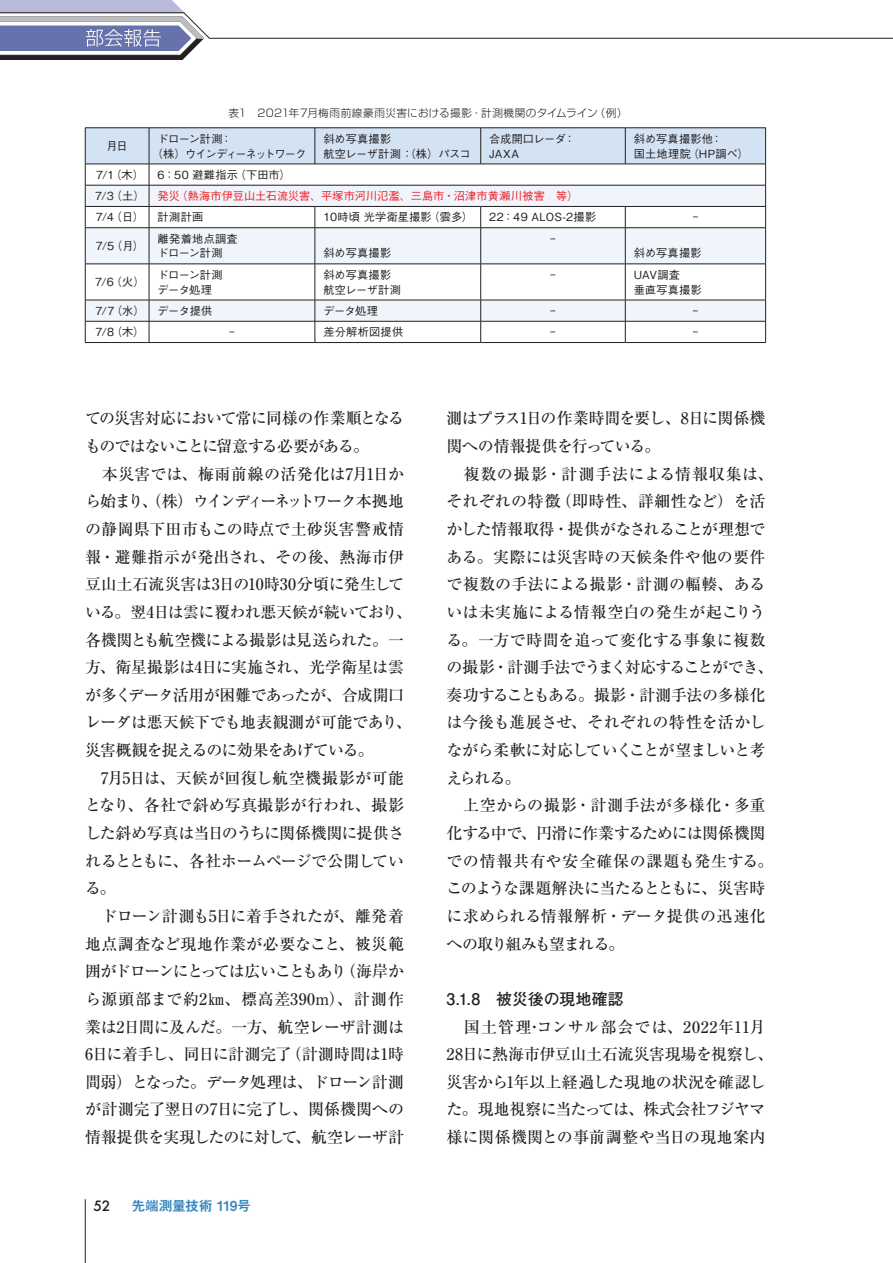
<style>
.page{position:relative;width:893px;height:1263px;background:#fff}
.page>*{position:absolute;margin:0;border:0;box-sizing:border-box;transform-origin:0 0}
.本文{font:500 15.9px/27.6px "Ryumin Pro";letter-spacing:-.02em;color:#231f20}
.本文-2{font:500 15.9px/27.6px "Ryumin Pro";letter-spacing:-.06em;color:#231f20}
.本文-3{font:500 15.9px/27.6px "Ryumin Pro";letter-spacing:-.05em;color:#231f20}
.本文-4{font:700 15.9px "Futo Go B101 Pro";letter-spacing:.005em;color:#231f20}
.t1{font:13.8px "Midashi Go Pro MB31";letter-spacing:-.03em;color:#3a88bf}
.t2{font:500 13.8px "Futura";color:#231f20}
.本文-5{font:500 11.1px "Gothic BBB Pro";letter-spacing:.015em;color:#231f20}
.本文-6{font:500 11.1px "Gothic BBB Pro";letter-spacing:.01em;color:#ee1d23}
.本文-7{font:500 11.1px "Gothic BBB Pro";letter-spacing:-.085em;color:#231f20}
.本文-8{font:500 11.1px "Gothic BBB Pro";letter-spacing:-.025em;color:#231f20}
.本文-9{font:500 11.1px "Gothic BBB Pro";letter-spacing:-.015em;color:#231f20}
.本文-10{font:500 11.1px "Gothic BBB Pro";letter-spacing:-.005em;color:#231f20}
.t3{font:300 10.65px "Shin Go Pro";letter-spacing:.025em;color:#231f20}
</style>
<div class="page">
<hr style="left:85px;top:1199px;width:1px;height:64px;background:#231f20">
<svg style="left:0;top:0;width:893px;height:60px"></svg>
<svg style="left:86px;top:228px;width:679px;height:93px;fill:#eff5fb"></svg>
<svg style="left:85px;top:128px;width:681px;height:99px"></svg>
<hr style="left:85px;top:227px;width:64px;height:1px;background:#231f20">
<hr style="left:85px;top:228px;width:1px;height:36px;background:#231f20">
<hr style="left:149px;top:227px;width:166px;height:1px;background:#231f20">
<hr style="left:149px;top:228px;width:1px;height:36px;background:#231f20">
<hr style="left:315px;top:227px;width:166px;height:1px;background:#231f20">
<hr style="left:315px;top:228px;width:1px;height:36px;background:#231f20">
<hr style="left:481px;top:227px;width:144px;height:1px;background:#231f20">
<hr style="left:480px;top:228px;width:1px;height:36px;background:#231f20">
<hr style="left:625px;top:227px;width:141px;height:1px;background:#231f20">
<hr style="left:625px;top:228px;width:1px;height:36px;background:#231f20">
<hr style="left:765px;top:228px;width:1px;height:36px;background:#231f20">
<hr style="left:85px;top:264px;width:64px;height:1px;background:#231f20">
<hr style="left:85px;top:264px;width:1px;height:36px;background:#231f20">
<hr style="left:149px;top:264px;width:166px;height:1px;background:#231f20">
<hr style="left:149px;top:264px;width:1px;height:36px;background:#231f20">
<hr style="left:315px;top:264px;width:166px;height:1px;background:#231f20">
<hr style="left:315px;top:264px;width:1px;height:36px;background:#231f20">
<hr style="left:481px;top:264px;width:144px;height:1px;background:#231f20">
<hr style="left:480px;top:264px;width:1px;height:36px;background:#231f20">
<hr style="left:625px;top:264px;width:141px;height:1px;background:#231f20">
<hr style="left:625px;top:264px;width:1px;height:36px;background:#231f20">
<hr style="left:765px;top:264px;width:1px;height:36px;background:#231f20">
<hr style="left:85px;top:300px;width:64px;height:1px;background:#231f20">
<hr style="left:149px;top:300px;width:166px;height:1px;background:#231f20">
<hr style="left:315px;top:300px;width:166px;height:1px;background:#231f20">
<hr style="left:481px;top:300px;width:144px;height:1px;background:#231f20">
<hr style="left:625px;top:300px;width:141px;height:1px;background:#231f20">
<hr style="left:85px;top:321px;width:64px;height:1px;background:#231f20">
<svg style="left:85px;top:300px;width:1px;height:42px"></svg>
<hr style="left:149px;top:321px;width:166px;height:1px;background:#231f20">
<svg style="left:149px;top:300px;width:1px;height:42px"></svg>
<hr style="left:315px;top:321px;width:166px;height:1px;background:#231f20">
<svg style="left:315px;top:300px;width:1px;height:42px"></svg>
<hr style="left:481px;top:321px;width:144px;height:1px;background:#231f20">
<svg style="left:480px;top:300px;width:1px;height:42px"></svg>
<hr style="left:625px;top:321px;width:141px;height:1px;background:#231f20">
<svg style="left:625px;top:300px;width:1px;height:42px"></svg>
<svg style="left:765px;top:300px;width:1px;height:42px"></svg>
<hr style="left:85px;top:342px;width:64px;height:1px;background:#231f20">
<hr style="left:149px;top:342px;width:166px;height:1px;background:#231f20">
<hr style="left:315px;top:342px;width:166px;height:1px;background:#231f20">
<hr style="left:481px;top:342px;width:144px;height:1px;background:#231f20">
<hr style="left:625px;top:342px;width:141px;height:1px;background:#231f20">
<p class="本文-5" style="left:106px;top:137px;width:23px">月日</p>
<p class="t3" style="left:228px;top:104px;width:400px">表1　2021年7月梅雨前線豪雨災害における撮影・計測機関のタイムライン（例）</p>
<p class="本文-5" style="left:158px;top:130px;width:76px">ドローン計測：</p>
<p class="本文-7" style="left:152px;top:144px;width:156px">（株）ウインディーネットワーク</p>
<p class="本文-5" style="left:323px;top:130px;width:69px">斜め写真撮影</p>
<p class="本文-8" style="left:323px;top:144px;width:149px">航空レーザ計測：（株）パスコ</p>
<p class="本文-9" style="left:489px;top:130px;width:87px">合成開口レーダ：</p>
<p class="本文-5" style="left:489px;top:144px;width:31px">JAXA</p>
<p class="本文-5" style="left:634px;top:130px;width:90px">斜め写真撮影他：</p>
<p class="本文-5" style="left:634px;top:144px;width:116px">国土地理院（HP調べ）</p>
<p class="本文-5" style="left:96px;top:166px;width:49px">7/1（木）</p>
<p class="本文-5" style="left:158px;top:166px;width:135px">6：50 避難指示（下田市）</p>
<p class="本文-5" style="left:95px;top:187px;width:51px">7/3（土）</p>
<p class="本文-6" style="left:158px;top:187px;width:422px">発災（熱海市伊豆山土石流災害、平塚市河川氾濫、三島市・沼津市黄瀬川被害　等）</p>
<p class="本文-5" style="left:96px;top:208px;width:49px">7/4（日）</p>
<p class="本文-5" style="left:158px;top:208px;width:47px">計測計画</p>
<p class="本文-5" style="left:323px;top:208px;width:151px">10時頃 光学衛星撮影（雲多）</p>
<p class="本文-5" style="left:489px;top:208px;width:109px">22：49 ALOS-2撮影</p>
<p class="本文-5" style="left:693px;top:208px;width:7px">-</p>
<p class="本文-5" style="left:96px;top:237px;width:50px">7/5（月）</p>
<p class="本文-5" style="left:158px;top:229px;width:82px">離発着地点調査</p>
<p class="本文-5" style="left:158px;top:244px;width:67px">ドローン計測</p>
<p class="本文-5" style="left:323px;top:244px;width:69px">斜め写真撮影</p>
<p class="本文-5" style="left:550px;top:229px;width:7px">-</p>
<p class="本文-5" style="left:634px;top:244px;width:69px">斜め写真撮影</p>
<p class="本文-5" style="left:95px;top:273px;width:51px">7/6（火）</p>
<p class="本文-5" style="left:158px;top:266px;width:67px">ドローン計測</p>
<p class="本文-5" style="left:158px;top:281px;width:56px">データ処理</p>
<p class="本文-5" style="left:323px;top:266px;width:69px">斜め写真撮影</p>
<p class="本文-10" style="left:323px;top:281px;width:79px">航空レーザ計測</p>
<p class="本文-5" style="left:550px;top:266px;width:7px">-</p>
<p class="本文-5" style="left:634px;top:266px;width:48px">UAV調査</p>
<p class="本文-5" style="left:634px;top:281px;width:70px">垂直写真撮影</p>
<p class="本文-5" style="left:95px;top:302px;width:51px">7/7（水）</p>
<p class="本文-5" style="left:158px;top:302px;width:56px">データ提供</p>
<p class="本文-5" style="left:323px;top:302px;width:56px">データ処理</p>
<p class="本文-5" style="left:550px;top:302px;width:7px">-</p>
<p class="本文-5" style="left:693px;top:302px;width:7px">-</p>
<p class="本文-5" style="left:95px;top:323px;width:51px">7/8（木）</p>
<p class="本文-5" style="left:229px;top:323px;width:7px">-</p>
<p class="本文-5" style="left:323px;top:323px;width:81px">差分解析図提供</p>
<p class="本文-5" style="left:550px;top:323px;width:7px">-</p>
<p class="本文-5" style="left:693px;top:323px;width:7px">-</p>
<p class="本文-2" style="left:85px;top:403px;width:320px">ての災害対応において常に同様の作業順となるものではないことに留意する必要がある。</p>
<p class="本文" style="left:85px;top:459px;width:328px">　本災害では、梅雨前線の活発化は7月1日から始まり、（株）ウインディーネットワーク本拠地の静岡県下田市もこの時点で土砂災害警戒情報・避難指示が発出され、その後、熱海市伊豆山土石流災害は3日の10時30分頃に発生している。翌4日は雲に覆われ悪天候が続いており、各機関とも航空機による撮影は見送られた。一方、衛星撮影は4日に実施され、光学衛星は雲が多くデータ活用が困難であったが、合成開口レーダは悪天候下でも地表観測が可能であり、災害概観を捉えるのに効果をあげている。</p>
<p class="本文" style="left:85px;top:763px;width:320px;text-align:justify">　7月5日は、天候が回復し航空機撮影が可能となり、各社で斜め写真撮影が行われ、撮影した斜め写真は当日のうちに関係機関に提供されるとともに、各社ホームページで公開している。</p>
<p class="本文" style="left:85px;top:901px;width:320px;text-align:justify">　ドローン計測も5日に着手されたが、離発着地点調査など現地作業が必要なこと、被災範囲がドローンにとっては広いこともあり（海岸から源頭部まで約2㎞、標高差390m）、計測作業は2日間に及んだ。一方、航空レーザ計測は6日に着手し、同日に計測完了（計測時間は1時間弱）となった。データ処理は、ドローン計測が計測完了翌日の7日に完了し、関係機関への情報提供を実現したのに対して、航空レーザ計</p>
<p class="t2" style="left:94px;top:1196px;width:18px">52</p>
<p class="t1" style="left:132px;top:1194px;width:121px">先端測量技術 119号</p>
<p class="本文-3" style="left:446px;top:403px;width:320px">測はプラス1日の作業時間を要し、8日に関係機関への情報提供を行っている。</p>
<p class="本文" style="left:446px;top:459px;width:328px">　複数の撮影・計測手法による情報収集は、それぞれの特徴（即時性、詳細性など）を活かした情報取得・提供がなされることが理想である。実際には災害時の天候条件や他の要件で複数の手法による撮影・計測の輻輳、あるいは未実施による情報空白の発生が起こりうる。一方で時間を追って変化する事象に複数の撮影・計測手法でうまく対応することができ、奏功することもある。撮影・計測手法の多様化は今後も進展させ、それぞれの特性を活かしながら柔軟に対応していくことが望ましいと考えられる。</p>
<p class="本文" style="left:446px;top:790px;width:328px">　上空からの撮影・計測手法が多様化・多重化する中で、円滑に作業するためには関係機関での情報共有や安全確保の課題も発生する。このような課題解決に当たるとともに、災害時に求められる情報解析・データ提供の迅速化への取り組みも望まれる。</p>
<p class="本文-4" style="left:446px;top:986px;width:179px">3.1.8　被災後の現地確認</p>
<p class="本文" style="left:446px;top:1011px;width:328px">　国土管理･コンサル部会では、2022年11月<br>28日に熱海市伊豆山土石流災害現場を視察し、災害から1年以上経過した現地の状況を確認した。現地視察に当たっては、株式会社フジヤマ様に関係機関との事前調整や当日の現地案内</p>
</div>
